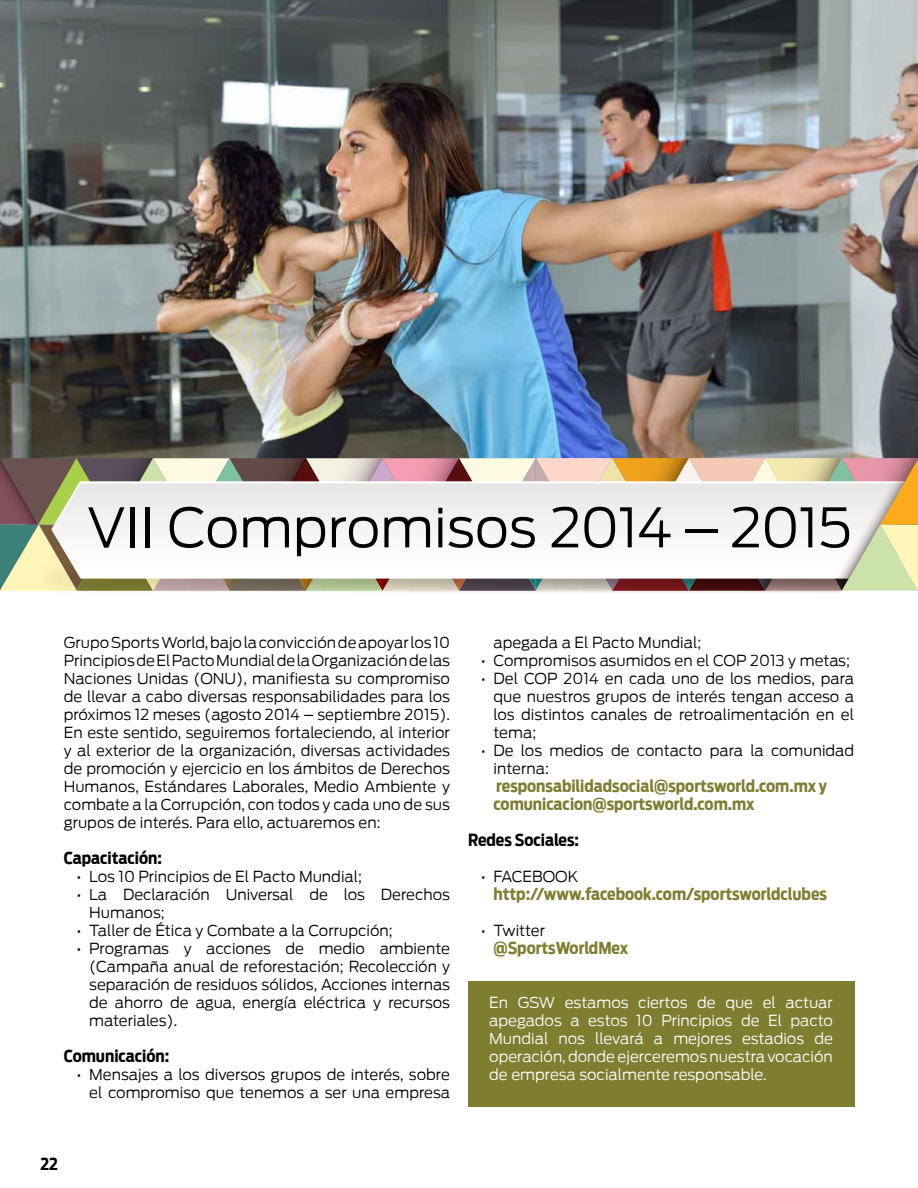
<style>
.page{position:relative;width:918px;height:1188px;background:#fff}
.page>*{position:absolute;margin:0;border:0;box-sizing:border-box;transform-origin:0 0}
.t1{font:300 54px "Antenna";letter-spacing:-.005em;color:#000}
.t2{font:700 16.5px/18px "Antenna Cond";color:#7e7d30}
.t3{font:700 16.5px "Antenna Cond";color:#000}
.t4{font:300 15px/18px "Antenna";color:#000;text-align:justify}
.t5{font:300 15px/18px "Antenna";color:#fff;text-align:justify}
</style>
<div class="page">
<img style="left:0;top:0;width:918px;height:458px">
<svg style="left:0;top:458px;width:918px;height:135px"></svg>
<div style="left:468px;top:981px;width:386px;height:126px;background:#7e7d30"></div>
<h1 class="t1" style="left:87px;top:497px;width:767px">VII Compromisos 2014 – 2015</h1>
<p class="t4" style="left:64px;top:634px;width:388px">Grupo Sports World, bajo la convicción de apoyar los 10<br>Principios de El Pacto Mundial de la Organización de las Naciones Unidas (ONU), manifiesta su compromiso de llevar a cabo diversas responsabilidades para los próximos 12 meses (agosto 2014 – septiembre 2015).<br>En este sentido, seguiremos fortaleciendo, al interior y al exterior de la organización, diversas actividades de promoción y ejercicio en los ámbitos de Derechos Humanos, Estándares Laborales, Medio Ambiente y combate a la Corrupción, con todos y cada uno de sus grupos de interés. Para ello, actuaremos en:</p>
<p class="t3" style="left:64px;top:848px;width:100px">Capacitación:</p>
<p class="t4" style="left:77px;top:868px;width:287px">• Los 10 Principios de El Pacto Mundial;</p>
<p class="t4" style="left:89px;top:886px;width:362px;text-indent:-13px">• La Declaración Universal de los Derechos<br>Humanos;</p>
<p class="t4" style="left:77px;top:922px;width:318px">• Taller de Ética y Combate a la Corrupción;</p>
<p class="t4" style="left:89px;top:940px;width:362px;text-indent:-13px">• Programas y acciones de medio ambiente (Campaña anual de reforestación; Recolección y separación de residuos sólidos, Acciones internas de ahorro de agua, energía eléctrica y recursos materiales).</p>
<p class="t3" style="left:64px;top:1046px;width:107px">Comunicación:</p>
<p class="t4" style="left:77px;top:1066px;width:375px;text-align:right">• Mensajes a los diversos grupos de interés, sobre el compromiso que tenemos a ser una empresa</p>
<p class="t4" style="left:494px;top:634px;width:209px">apegada a El Pacto Mundial;</p>
<p class="t4" style="left:481px;top:652px;width:371px">• Compromisos asumidos en el COP 2013 y metas;</p>
<p class="t4" style="left:494px;top:670px;width:362px;text-indent:-13px">• Del COP 2014 en cada uno de los medios, para que nuestros grupos de interés tengan acceso a los distintos canales de retroalimentación en el tema;</p>
<p class="t4" style="left:494px;top:742px;width:362px;text-indent:-13px">• De los medios de contacto para la comunidad interna:</p>
<p class="t2" style="left:494px;top:777px;width:335px">responsabilidadsocial@sportsworld.com.mx y comunicacion@sportsworld.com.mx</p>
<p class="t3" style="left:468px;top:830px;width:113px">Redes Sociales:</p>
<p class="t4" style="left:481px;top:868px;width:99px">• FACEBOOK</p>
<p class="t2" style="left:494px;top:885px;width:335px">http://www.facebook.com/sportsworldclubes</p>
<p class="t4" style="left:481px;top:922px;width:66px">• Twitter</p>
<p class="t2" style="left:494px;top:939px;width:136px">@SportsWorldMex</p>
<p class="t5" style="left:489px;top:994px;width:345px">En GSW estamos ciertos de que el actuar apegados a estos 10 Principios de El pacto Mundial nos llevará a mejores estadios de operación, donde ejerceremos nuestra vocación de empresa socialmente responsable.</p>
<p class="t3" style="left:40px;top:1154px;width:19px">22</p>
</div>
